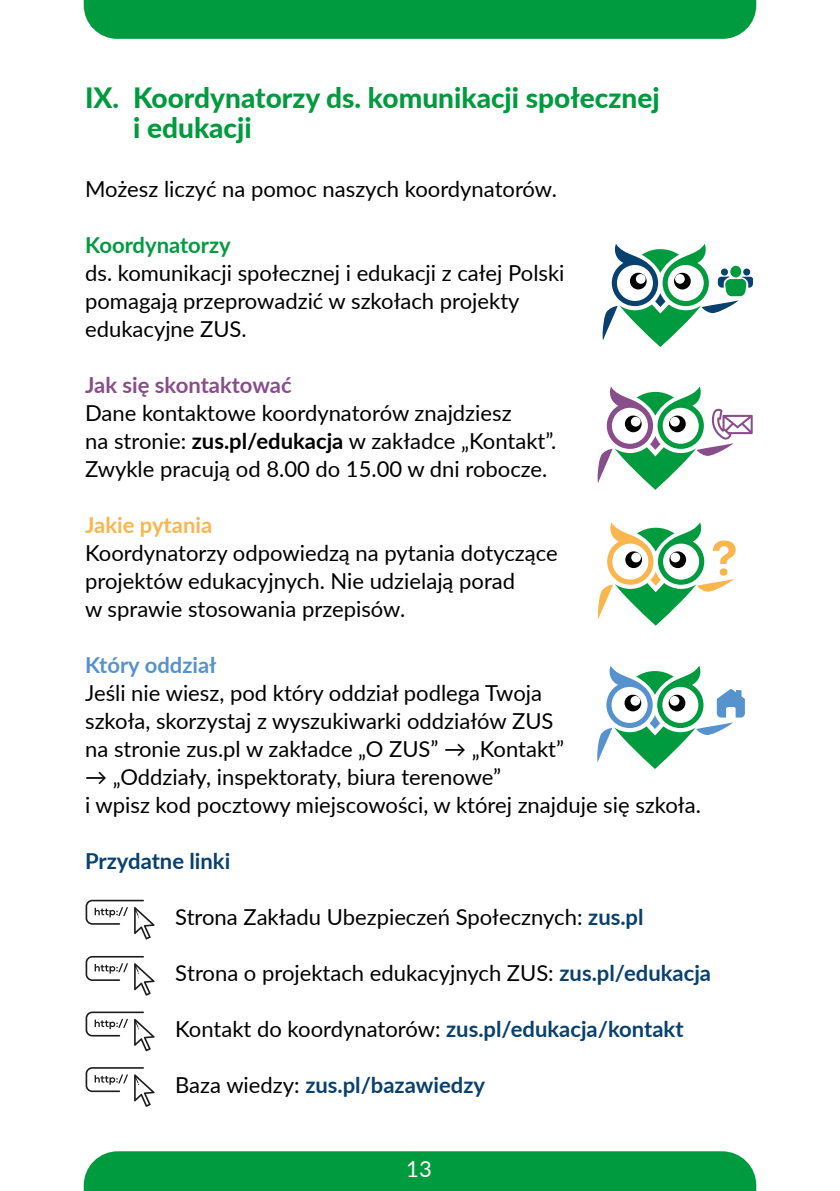
<style>
.page{position:relative;width:840px;height:1191px;background:#fff}
.page>*{position:absolute;margin:0;border:0;box-sizing:border-box;transform-origin:0 0}
._1_Nagłówek_A_H2{font:800 28px/30px "Lato";color:#009b3e}
._11_14_tekst_bez_odst{font:22px/28px "Lato";color:#000}
._11_14_tekst_podstawowy{font:22px "Lato";color:#000}
._11_14_tekst_podstawowy-2{font:700 22px "Lato";color:#08406e}
._11_14_tekst_podstawowy-3{font:700 22px "Lato";color:#894d8b}
._11_14_tekst_podstawowy-4{font:700 22px "Lato";color:#009b3e}
._11_14_tekst_podstawowy-5{font:700 22px "Lato";color:#fab54d}
._11_14_tekst_podstawowy-6{font:700 22px "Lato";color:#5692ce}
.t1{font:22px "Lato";color:#fff}
.s1{font-weight:700}
.s2{font-weight:700;color:#08406e}
.s3{font-weight:400;color:#000}
</style>
<div class="page">
<div style="left:84px;top:1151px;width:671px;height:40px;background:#009b3e"></div>
<div style="left:84px;top:0;width:671px;height:39px;background:#009b3e"></div>
<svg style="left:86px;top:899px;width:68px;height:40px"></svg>
<svg style="left:86px;top:956px;width:68px;height:39px"></svg>
<svg style="left:86px;top:1011px;width:68px;height:40px"></svg>
<svg style="left:86px;top:1067px;width:68px;height:39px"></svg>
<svg style="left:602px;top:244px;width:151px;height:103px"></svg>
<svg style="left:720px;top:268px;width:7px;height:7px"></svg>
<svg style="left:597px;top:386px;width:155px;height:104px"></svg>
<svg style="left:598px;top:522px;width:137px;height:103px"></svg>
<svg style="left:597px;top:665px;width:147px;height:104px"></svg>
<h2 class="_1_Nagłówek_A_H2" style="left:133px;top:81px;width:527px;text-indent:-48px">IX. Koordynatorzy ds. komunikacji społecznej i edukacji</h2>
<p class="_11_14_tekst_podstawowy" style="left:85px;top:173px;width:473px">Możesz liczyć na pomoc naszych koordynatorów.</p>
<p class="_11_14_tekst_podstawowy-4" style="left:85px;top:229px;width:147px">Koordynatorzy</p>
<p class="_11_14_tekst_bez_odst" style="left:85px;top:258px;width:480px">ds. komunikacji społecznej i edukacji z całej Polski pomagają przeprowadzić w szkołach projekty edukacyjne ZUS.</p>
<p class="_11_14_tekst_podstawowy-3" style="left:85px;top:369px;width:208px">Jak się skontaktować</p>
<p class="_11_14_tekst_bez_odst" style="left:85px;top:398px;width:472px">Dane kontaktowe koordynatorów znajdziesz<br>na stronie: <span class="s1">zus.pl/edukacja</span> w zakładce „Kontakt”.<br>Zwykle pracują od 8.00 do 15.00 w dni robocze.</p>
<p class="_11_14_tekst_podstawowy-5" style="left:85px;top:509px;width:128px">Jakie pytania</p>
<p class="_11_14_tekst_bez_odst" style="left:85px;top:538px;width:474px">Koordynatorzy odpowiedzą na pytania dotyczące projektów edukacyjnych. Nie udzielają porad<br>w sprawie stosowania przepisów.</p>
<p class="_11_14_tekst_podstawowy-6" style="left:85px;top:649px;width:133px">Który oddział</p>
<p class="_11_14_tekst_bez_odst" style="left:85px;top:678px;width:480px">Jeśli nie wiesz, pod który oddział podlega Twoja szkoła, skorzystaj z wyszukiwarki oddziałów ZUS na stronie zus.pl w zakładce „O ZUS” → „Kontakt”</p>
<p class="_11_14_tekst_bez_odst" style="left:85px;top:762px;width:617px">→ „Oddziały, inspektoraty, biura terenowe”<br>i wpisz kod pocztowy miejscowości, w której znajduje się szkoła.</p>
<p class="_11_14_tekst_podstawowy-2" style="left:85px;top:845px;width:146px">Przydatne linki</p>
<p class="_11_14_tekst_podstawowy" style="left:175px;top:901px;width:469px">Strona Zakładu Ubezpieczeń Społecznych: <span class="s2">zus.pl</span></p>
<p class="_11_14_tekst_podstawowy" style="left:175px;top:957px;width:537px">Strona o projektach edukacyjnych ZUS: <span class="s2">zus.pl/edukacja</span></p>
<p class="_11_14_tekst_podstawowy" style="left:175px;top:1013px;width:509px">Kontakt do koordynatorów: <span class="s2">zus.pl/edukacja/kontakt</span></p>
<p class="_11_14_tekst_podstawowy-2" style="left:175px;top:1069px;width:311px"><span class="s3">Baza wiedzy:</span> zus.pl/bazawiedzy</p>
<p class="t1" style="left:406px;top:1153px;width:27px">13</p>
</div>
